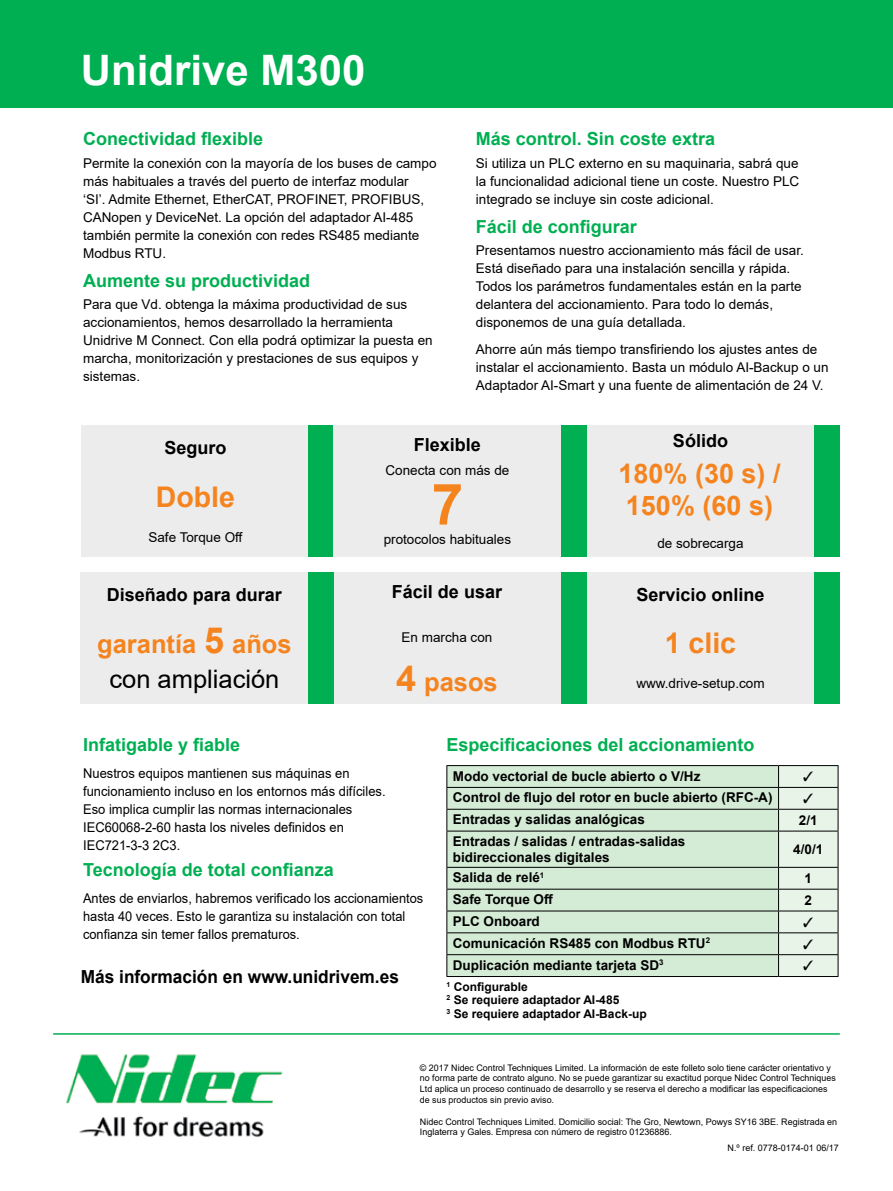
<style>
.page{position:relative;width:893px;height:1191px;background:#fff}
.page>*{position:absolute;margin:0;border:0;box-sizing:border-box;transform-origin:0 0}
._9pt_body_text_70__b{font:700 57px "Arial";color:#f5841f}
._46pt_white_regular{font:700 42px "Arial";color:#fff}
._9pt_body_text_70__b-2{font:700 28.5px "Arial";color:#f5841f}
._9pt_body_text_70__b-3{font:700 27px "Arial";color:#f5841f}
._9pt_body_text_70__b-4{font:700 25.5px "Arial";color:#f5841f}
._9pt_body_text_70__b-5{font:25.5px "Arial";color:#000}
._12_Bold_Blue_headin{font:700 18px "Arial";color:#00af52}
._9pt_body_text_70__b-6{font:700 18px "Arial";color:#00af52}
._12_Bold_Blue_headin-2{font:700 18px "Arial";color:#000}
._9pt_body_text_70__b-7{font:700 18px "Arial";color:#000;scale:.96 1}
._9pt_body_text_70__b-8{font:13.5px/18px "Arial";color:#000}
._46pt_white_headings{font:700 13.5px/16.2px "Arial";color:#000}
._9pt_body_text_70__b-9{font:13.5px/18px "Arial";color:#000;scale:.96 1}
._9pt_body_text_70__b-10{font:13.5px/18px "Arial";color:#000;scale:.95 1}
._12_Bold_Blue_headin-3{font:700 12px "Arial";color:#000}
.t1{font:9px/10.8px "Arial";color:#000}
.s1{font-size:36px}
</style>
<div class="page">
<div style="left:0;top:0;width:893px;height:107px;background:#00af52"></div>
<div style="left:81px;top:572px;width:227px;height:132px;background:#ececed"></div>
<div style="left:587px;top:425px;width:227px;height:132px;background:#ececed"></div>
<div style="left:82px;top:425px;width:227px;height:132px;background:#ececed"></div>
<div style="left:333px;top:572px;width:228px;height:132px;background:#ececed"></div>
<div style="left:587px;top:572px;width:227px;height:132px;background:#ececed"></div>
<div style="left:308px;top:425px;width:26px;height:132px;background:#00af52"></div>
<div style="left:308px;top:572px;width:26px;height:132px;background:#00af52"></div>
<div style="left:561px;top:425px;width:26px;height:132px;background:#00af52"></div>
<div style="left:561px;top:572px;width:26px;height:132px;background:#00af52"></div>
<div style="left:814px;top:425px;width:26px;height:132px;background:#00af52"></div>
<div style="left:814px;top:572px;width:26px;height:132px;background:#00af52"></div>
<img style="left:66px;top:1054px;width:217px;height:83px">
<hr style="left:53px;top:1033px;width:787px;height:1px;background:#00af52">
<div style="left:447px;top:766px;width:331px;height:210px;background:#d4ebd6"></div>
<hr style="left:446px;top:765px;width:332px;height:1px;background:#000">
<hr style="left:446px;top:787px;width:332px;height:1px;background:#000">
<hr style="left:446px;top:809px;width:332px;height:1px;background:#000">
<svg style="left:446px;top:766px;width:1px;height:64px"></svg>
<hr style="left:446px;top:830px;width:332px;height:1px;background:#000">
<hr style="left:446px;top:831px;width:1px;height:36px;background:#000">
<hr style="left:446px;top:867px;width:332px;height:1px;background:#000">
<hr style="left:446px;top:888px;width:332px;height:1px;background:#000">
<hr style="left:446px;top:910px;width:332px;height:1px;background:#000">
<hr style="left:446px;top:932px;width:332px;height:1px;background:#000">
<hr style="left:446px;top:954px;width:332px;height:1px;background:#000">
<svg style="left:446px;top:867px;width:1px;height:109px"></svg>
<hr style="left:446px;top:976px;width:332px;height:1px;background:#000">
<hr style="left:778px;top:976px;width:60px;height:1px;background:#000">
<div style="left:334px;top:425px;width:227px;height:132px;background:#ececed"></div>
<svg style="left:778px;top:765px;width:61px;height:211px;background:#d6e2d6"></svg>
<p class="_46pt_white_regular" style="left:81px;top:40px;width:286px">Unidrive M300</p>
<p class="_12_Bold_Blue_headin" style="left:83px;top:126px;width:182px">Conectividad flexible</p>
<p class="_9pt_body_text_70__b-8" style="left:83px;top:154px;width:355px">Permite la conexión con la mayoría de los buses de campo más habituales a través del puerto de interfaz modular<br>‘SI’. Admite Ethernet, EtherCAT, PROFINET, PROFIBUS, CANopen y DeviceNet. La opción del adaptador AI-485 también permite la conexión con redes RS485 mediante Modbus RTU.</p>
<p class="_9pt_body_text_70__b-6" style="left:83px;top:268px;width:229px">Aumente su productividad</p>
<p class="_9pt_body_text_70__b-8" style="left:83px;top:295px;width:351px">Para que Vd. obtenga la máxima productividad de sus accionamientos, hemos desarrollado la herramienta Unidrive M Connect. Con ella podrá optimizar la puesta en marcha, monitorización y prestaciones de sus equipos y sistemas.</p>
<p class="_9pt_body_text_70__b-6" style="left:476px;top:126px;width:241px">Más control. Sin coste extra</p>
<p class="_9pt_body_text_70__b-8" style="left:476px;top:154px;width:325px;text-align:justify">Si utiliza un PLC externo en su maquinaria, sabrá que la funcionalidad adicional tiene un coste. Nuestro PLC integrado se incluye sin coste adicional.</p>
<p class="_9pt_body_text_70__b-6" style="left:476px;top:214px;width:163px">Fácil de configurar</p>
<p class="_9pt_body_text_70__b-8" style="left:476px;top:241px;width:329px">Presentamos nuestro accionamiento más fácil de usar.<br>Está diseñado para una instalación sencilla y rápida.<br>Todos los parámetros fundamentales están en la parte delantera del accionamiento. Para todo lo demás, disponemos de una guía detallada.</p>
<p class="_9pt_body_text_70__b-8" style="left:476px;top:340px;width:354px">Ahorre aún más tiempo transfiriendo los ajustes antes de instalar el accionamiento. Basta un módulo AI-Backup o un<br>Adaptador AI-Smart y una fuente de alimentación de 24 V.</p>
<p class="_12_Bold_Blue_headin-2" style="left:164px;top:435px;width:64px">Seguro</p>
<p class="_9pt_body_text_70__b-2" style="left:156px;top:477px;width:81px">Doble</p>
<p class="_9pt_body_text_70__b-8" style="left:148px;top:528px;width:96px">Safe Torque Off</p>
<p class="_12_Bold_Blue_headin-2" style="left:107px;top:581px;width:177px">Diseñado para durar</p>
<p class="_9pt_body_text_70__b-4" style="left:97px;top:626px;width:196px">garantía <span class="s1">5</span> años</p>
<p class="_9pt_body_text_70__b-5" style="left:109px;top:661px;width:172px">con ampliación</p>
<p class="_12_Bold_Blue_headin-2" style="left:414px;top:432px;width:69px">Flexible</p>
<p class="_9pt_body_text_70__b-8" style="left:386px;top:461px;width:125px">Conecta con más de</p>
<p class="_9pt_body_text_70__b" style="left:432px;top:464px;width:33px">7</p>
<p class="_9pt_body_text_70__b-8" style="left:384px;top:530px;width:129px">protocolos habituales</p>
<p class="_12_Bold_Blue_headin-2" style="left:392px;top:579px;width:112px">Fácil de usar</p>
<p class="_9pt_body_text_70__b-8" style="left:402px;top:628px;width:92px">En marcha con</p>
<p class="_9pt_body_text_70__b-4" style="left:396px;top:664px;width:103px"><span class="s1">4</span> pasos</p>
<p class="_12_Bold_Blue_headin-2" style="left:673px;top:428px;width:57px">Sólido</p>
<p class="_9pt_body_text_70__b-3" style="left:618px;top:454px;width:164px">180% (30 s) /</p>
<p class="_9pt_body_text_70__b-3" style="left:626px;top:486px;width:149px">150% (60 s)</p>
<p class="_9pt_body_text_70__b-8" style="left:657px;top:534px;width:88px">de sobrecarga</p>
<p class="_12_Bold_Blue_headin-2" style="left:636px;top:581px;width:130px">Servicio online</p>
<p class="_9pt_body_text_70__b-2" style="left:665px;top:623px;width:73px">1 clic</p>
<p class="_9pt_body_text_70__b-8" style="left:636px;top:674px;width:130px">www.drive-setup.com</p>
<p class="_12_Bold_Blue_headin" style="left:83px;top:732px;width:159px">Infatigable y fiable</p>
<p class="_9pt_body_text_70__b-9" style="left:83px;top:763px;width:317px">Nuestros equipos mantienen sus máquinas en funcionamiento incluso en los entornos más difíciles.<br>Eso implica cumplir las normas internacionales IEC60068-2-60 hasta los niveles definidos en IEC721-3-3 2C3.</p>
<p class="_12_Bold_Blue_headin" style="left:83px;top:857px;width:252px">Tecnología de total confianza</p>
<p class="_9pt_body_text_70__b-10" style="left:83px;top:888px;width:360px">Antes de enviarlos, habremos verificado los accionamientos hasta 40 veces. Esto le garantiza su instalación con total confianza sin temer fallos prematuros.</p>
<p class="_9pt_body_text_70__b-7" style="left:81px;top:964px;width:333px">Más información en www.unidrivem.es</p>
<p class="_12_Bold_Blue_headin" style="left:446px;top:732px;width:310px">Especificaciones del accionamiento</p>
<p class="_46pt_white_headings" style="left:453px;top:768px;width:249px">Modo vectorial de bucle abierto o V/Hz</p>
<p class="_46pt_white_headings" style="left:453px;top:789px;width:321px">Control de flujo del rotor en bucle abierto (RFC-A)</p>
<p class="_46pt_white_headings" style="left:453px;top:811px;width:194px">Entradas y salidas analógicas</p>
<p class="_46pt_white_headings" style="left:799px;top:812px;width:20px">2/1</p>
<p class="_46pt_white_headings" style="left:453px;top:833px;width:234px">Entradas / salidas / entradas-salidas bidireccionales digitales</p>
<p class="_46pt_white_headings" style="left:793px;top:841px;width:32px">4/0/1</p>
<p class="_46pt_white_headings" style="left:453px;top:869px;width:93px">Salida de relé<sup>1</sup></p>
<p class="_46pt_white_headings" style="left:804px;top:870px;width:9px">1</p>
<p class="_46pt_white_headings" style="left:453px;top:891px;width:102px">Safe Torque Off</p>
<p class="_46pt_white_headings" style="left:804px;top:892px;width:9px">2</p>
<p class="_46pt_white_headings" style="left:453px;top:913px;width:89px">PLC Onboard</p>
<p class="_46pt_white_headings" style="left:453px;top:935px;width:259px">Comunicación RS485 con Modbus RTU<sup>2</sup></p>
<p class="_46pt_white_headings" style="left:453px;top:957px;width:212px">Duplicación mediante tarjeta SD<sup>3</sup></p>
<p class="_12_Bold_Blue_headin-3" style="left:446px;top:978px;width:83px"><sup>1</sup> Configurable</p>
<p class="_12_Bold_Blue_headin-3" style="left:446px;top:991px;width:174px"><sup>2</sup> Se requiere adaptador AI-485</p>
<p class="_12_Bold_Blue_headin-3" style="left:446px;top:1005px;width:202px"><sup>3</sup> Se requiere adaptador AI-Back-up</p>
<p class="t1" style="left:420px;top:1062px;width:417px">© 2017 Nidec Control Techniques Limited. La información de este folleto solo tiene carácter orientativo y no forma parte de contrato alguno. No se puede garantizar su exactitud porque Nidec Control Techniques Ltd aplica un proceso continuado de desarrollo y se reserva el derecho a modificar las especificaciones de sus productos sin previo aviso.</p>
<p class="t1" style="left:420px;top:1116px;width:419px">Nidec Control Techniques Limited. Domicilio social: The Gro, Newtown, Powys SY16 3BE. Registrada en<br>Inglaterra y Gales. Empresa con número de registro 01236886.</p>
<p class="t1" style="left:728px;top:1142px;width:113px">N.º ref. 0778-0174-01 06/17</p>
</div>
